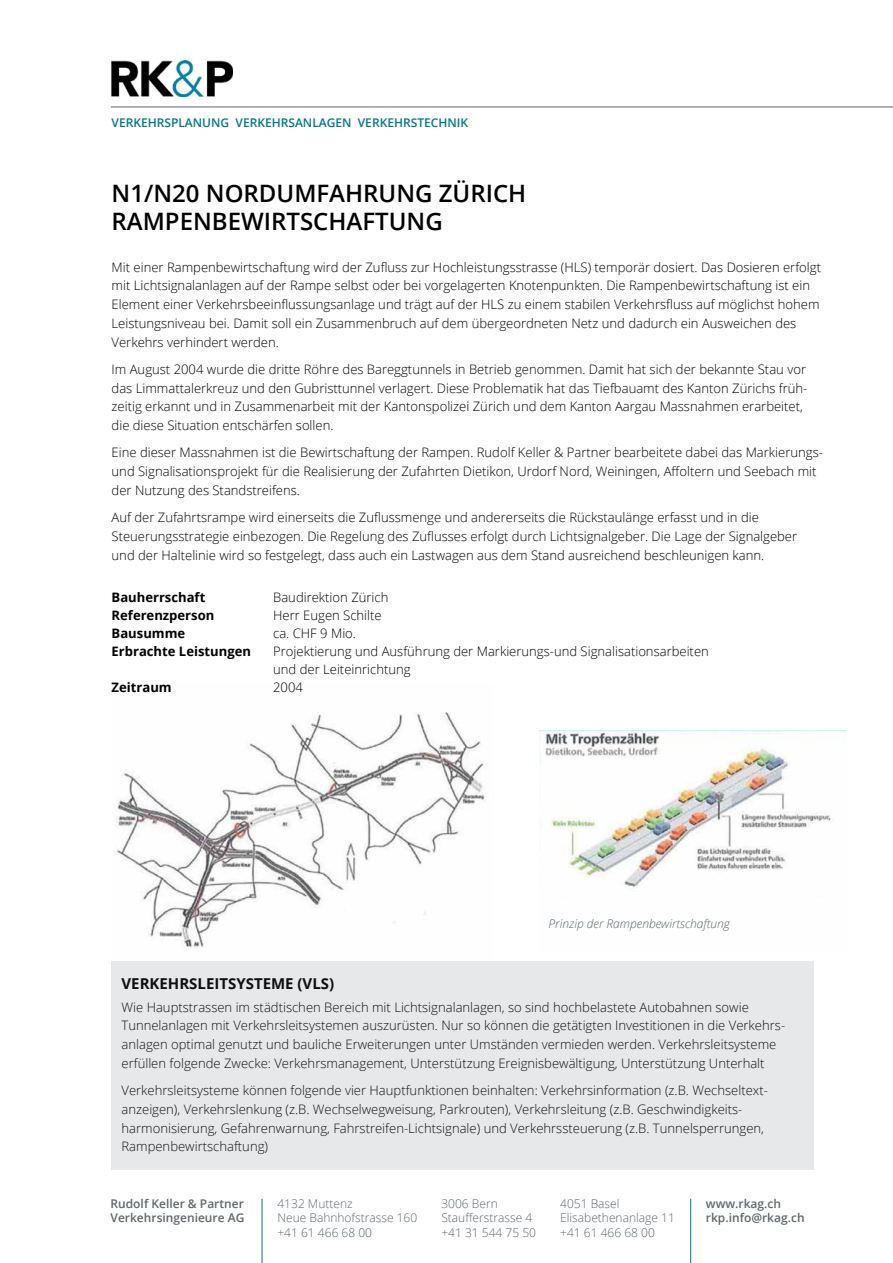
<style>
.page{position:relative;width:893px;height:1263px;background:#fff}
.page>*{position:absolute;margin:0;border:0;box-sizing:border-box;transform-origin:0 0}
.t1{font:600 24px/28.8px "Open Sans";color:#000}
.t2{font:700 15px "Open Sans";color:#000}
.t3{font:300 13.05px/18.8px "Open Sans";color:#000}
.t4{font:700 13.05px "Open Sans";color:#000}
.t5{font:300 12px/14.4px "Open Sans";color:#5b6770}
.t6{font:600 12px/14.4px "Open Sans";color:#5b6770}
.t7{font:600 12px "Open Sans";color:#00788e}
.t8{font:italic 300 12px "Open Sans";color:#5b6770}
</style>
<div class="page">
<img style="left:116px;top:712px;width:369px;height:236px">
<img style="left:540px;top:731px;width:306px;height:158px">
<div style="left:111px;top:961px;width:703px;height:208px;background:#e6e8e9"></div>
<hr style="left:262px;top:1199px;width:1px;height:64px;background:#00788e">
<hr style="left:690px;top:1199px;width:1px;height:64px;background:#00788e">
<img style="left:111px;top:60px;width:122px;height:36px">
<hr style="left:111px;top:107px;width:782px;height:1px;background:#5b6770">
<p class="t7" style="left:112px;top:114px;width:358px">VERKEHRSPLANUNG VERKEHRSANLAGEN VERKEHRSTECHNIK</p>
<h1 class="t1" style="left:112px;top:178px;width:416px">N1/N20 NORDUMFAHRUNG ZÜRICH<br>RAMPENBEWIRTSCHAFTUNG</h1>
<p class="t3" style="left:112px;top:257px;width:711px">Mit einer Rampenbewirtschaftung wird der Zufluss zur Hochleistungsstrasse (HLS) temporär dosiert. Das Dosieren erfolgt mit Lichtsignalanlagen auf der Rampe selbst oder bei vorgelagerten Knotenpunkten. Die Rampenbewirtschaftung ist ein Element einer Verkehrsbeeinflussungsanlage und trägt auf der HLS zu einem stabilen Verkehrsfluss auf möglichst hohem Leistungsniveau bei. Damit soll ein Zusammenbruch auf dem übergeordneten Netz und dadurch ein Ausweichen des Verkehrs verhindert werden.</p>
<p class="t3" style="left:112px;top:359px;width:697px">Im August 2004 wurde die dritte Röhre des Bareggtunnels in Betrieb genommen. Damit hat sich der bekannte Stau vor das Limmattalerkreuz und den Gubristtunnel verlagert. Diese Problematik hat das Tiefbauamt des Kanton Zürichs früh&shy;zeitig erkannt und in Zusammenarbeit mit der Kantonspolizei Zürich und dem Kanton Aargau Massnahmen erarbeitet, die diese Situation entschärfen sollen.</p>
<p class="t3" style="left:112px;top:443px;width:713px">Eine dieser Massnahmen ist die Bewirtschaftung der Rampen. Rudolf Keller &amp; Partner bearbeitete dabei das Markierungs&shy;und Signalisationsprojekt für die Realisierung der Zufahrten Dietikon, Urdorf Nord, Weiningen, Affoltern und Seebach mit der Nutzung des Standstreifens.</p>
<p class="t3" style="left:112px;top:508px;width:687px">Auf der Zufahrtsrampe wird einerseits die Zuflussmenge und andererseits die Rückstaulänge erfasst und in die<br>Steuerungsstrategie einbezogen. Die Regelung des Zuflusses erfolgt durch Lichtsignalgeber. Die Lage der Signalgeber und der Haltelinie wird so festgelegt, dass auch ein Lastwagen aus dem Stand ausreichend beschleunigen kann.</p>
<p class="t4" style="left:112px;top:588px;width:95px">Bauherrschaft</p>
<p class="t3" style="left:273px;top:587px;width:117px">Baudirektion Zürich</p>
<p class="t4" style="left:112px;top:606px;width:104px">Referenzperson</p>
<p class="t3" style="left:273px;top:605px;width:110px">Herr Eugen Schilte</p>
<p class="t4" style="left:112px;top:624px;width:75px">Bausumme</p>
<p class="t3" style="left:273px;top:623px;width:84px">ca. CHF 9 Mio.</p>
<p class="t4" style="left:112px;top:642px;width:141px">Erbrachte Leistungen</p>
<p class="t3" style="left:273px;top:642px;width:437px;line-height:18px">Projektierung und Ausführung der Markierungs-und Signalisationsarbeiten und der Leiteinrichtung</p>
<p class="t4" style="left:112px;top:678px;width:62px">Zeitraum</p>
<p class="t3" style="left:273px;top:677px;width:31px">2004</p>
<p class="t8" style="left:549px;top:915px;width:183px">Prinzip der Rampenbewirtschaftung</p>
<p class="t2" style="left:122px;top:972px;width:214px">VERKEHRSLEITSYSTEME (VLS)</p>
<p class="t3" style="left:122px;top:997px;width:665px">Wie Hauptstrassen im städtischen Bereich mit Lichtsignalanlagen, so sind hochbelastete Autobahnen sowie Tunnelanlagen mit Verkehrsleitsystemen auszurüsten. Nur so können die getätigten Investitionen in die Verkehrs&shy;anlagen optimal genutzt und bauliche Erweiterungen unter Umständen vermieden werden. Verkehrsleitsysteme erfüllen folgende Zwecke: Verkehrsmanagement, Unterstützung Ereignisbewältigung, Unterstützung Unterhalt</p>
<p class="t3" style="left:122px;top:1081px;width:648px">Verkehrsleitsysteme können folgende vier Hauptfunktionen beinhalten: Verkehrsinformation (z.B. Wechseltext&shy;anzeigen), Verkehrslenkung (z.B. Wechselwegweisung, Parkrouten), Verkehrsleitung (z.B. Geschwindigkeits&shy;harmonisierung, Gefahrenwarnung, Fahrstreifen-Lichtsignale) und Verkehrssteuerung (z.B. Tunnelsperrungen, Rampenbewirtschaftung)</p>
<p class="t5" style="left:277px;top:1196px;width:141px">4132 Muttenz<br>Neue Bahnhofstrasse 160 +41 61 466 68 00</p>
<p class="t5" style="left:441px;top:1196px;width:96px">3006 Bern<br>Staufferstrasse 4 +41 31 544 75 50</p>
<p class="t5" style="left:560px;top:1196px;width:116px">4051 Basel<br>Elisabethenanlage 11 +41 61 466 68 00</p>
<p class="t6" style="left:111px;top:1196px;width:135px">Rudolf Keller &amp; Partner<br>Verkehrsingenieure AG</p>
<p class="t6" style="left:706px;top:1196px;width:100px">www.rkag.ch rkp.info@rkag.ch</p>
</div>
